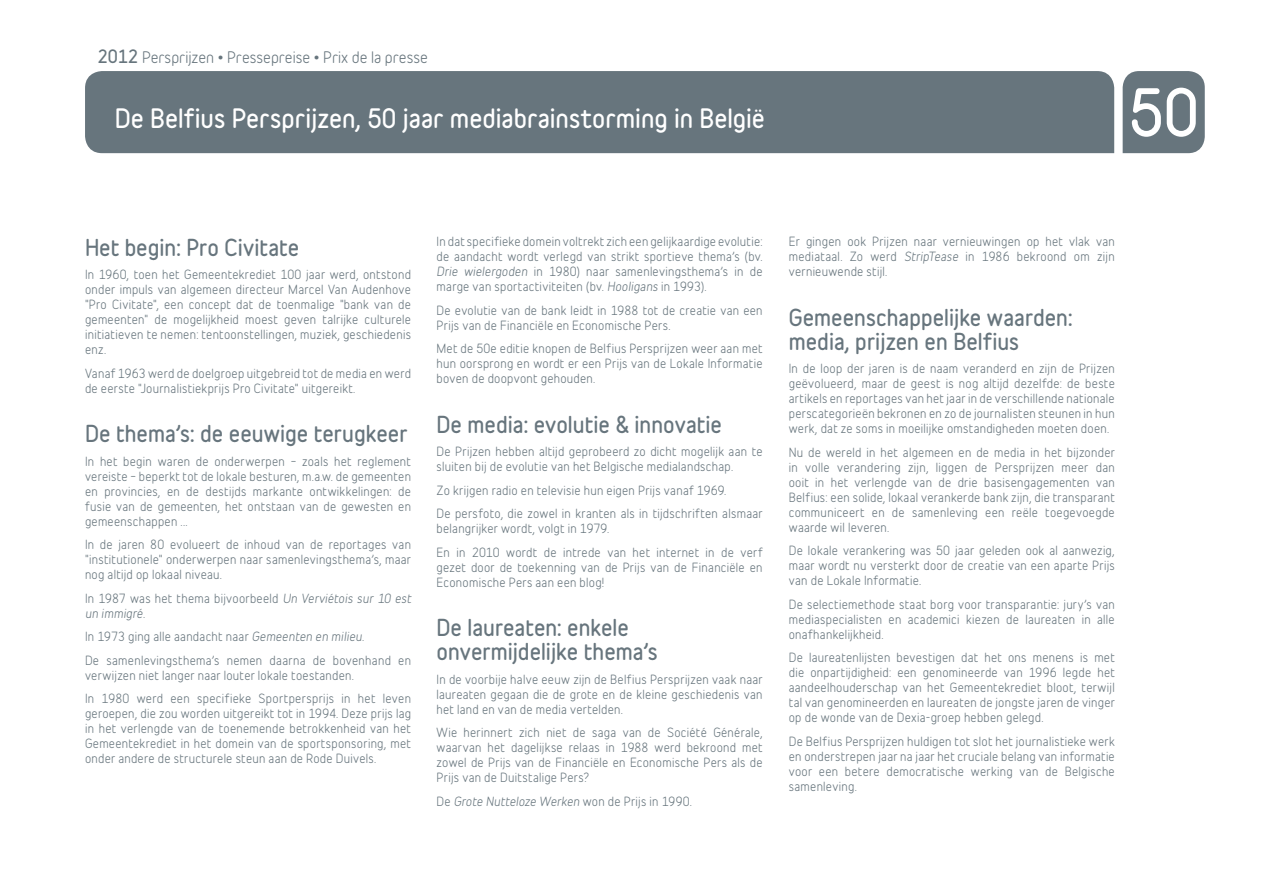
<style>
.page{position:relative;width:1263px;height:893px;background:#fff}
.page>*{position:absolute;margin:0;border:0;box-sizing:border-box;transform-origin:0 0}
.t1{font:700 58.5px "Belfius Alternative";color:#fff}
.Titel_hoofdstuk{font:700 24px "Belfius Normal";color:#fff}
.Titel1{font:700 21px/24px "Belfius Alternative";color:#67757d}
.t2{font:15px "Belfius Normal";color:#67757d}
.Tekst{font:12px/15px "Belfius Alternative";letter-spacing:.025em;color:#67757d;text-align:justify}
.Tekst-2{font:italic 12px "Belfius Alternative";letter-spacing:.015em;color:#67757d}
.s1{font-weight:700;font-size:16.5px}
.s2{font-style:italic}
.s3{font-style:normal}
</style>
<div class="page">
<div style="left:85px;top:71px;width:1029px;height:82px;background:#67757d"></div>
<div style="left:1123px;top:71px;width:82px;height:82px;background:#67757d"></div>
<p class="t2" style="left:98px;top:44px;width:332px"><span class="s1">2012</span> Persprijzen • Pressepreise • Prix de la presse</p>
<p class="Titel_hoofdstuk" style="left:115px;top:99px;width:652px">De Belfius Persprijzen, 50 jaar mediabrainstorming in België</p>
<h1 class="t1" style="left:1129px;top:67px;width:72px">50</h1>
<p class="Titel1" style="left:85px;top:235px;width:216px">Het begin: Pro Civitate</p>
<p class="Tekst" style="left:85px;top:266px;width:327px">In 1960, toen het Gemeentekrediet 100 jaar werd, ontstond onder impuls van algemeen directeur Marcel Van Audenhove "Pro Civitate", een concept dat de toenmalige "bank van de gemeenten" de mogelijkheid moest geven talrijke culturele initiatieven te nemen: tentoonstellingen, muziek, geschiedenis enz.</p>
<p class="Tekst" style="left:85px;top:365px;width:327px">Vanaf 1963 werd de doelgroep uitgebreid tot de media en werd de eerste "Journalistiekprijs Pro Civitate" uitgereikt.</p>
<p class="Titel1" style="left:85px;top:421px;width:324px">De thema’s: de eeuwige terugkeer</p>
<p class="Tekst" style="left:85px;top:453px;width:327px">In het begin waren de onderwerpen – zoals het reglement vereiste – beperkt tot de lokale besturen, m.a.w. de gemeenten en provincies, en de destijds markante ontwikkelingen: de fusie van de gemeenten, het ontstaan van de gewesten en gemeenschappen ...</p>
<p class="Tekst" style="left:85px;top:536px;width:327px">In de jaren 80 evolueert de inhoud van de reportages van "institutionele" onderwerpen naar samenlevingsthema’s, maar nog altijd op lokaal niveau.</p>
<p class="Tekst" style="left:85px;top:590px;width:328px">In 1987 was het thema bijvoorbeeld <span class="s2">Un Verviétois sur 10 est un immigré</span>.</p>
<p class="Tekst" style="left:85px;top:628px;width:281px">In 1973 ging alle aandacht naar <span class="s2">Gemeenten en milieu</span>.</p>
<p class="Tekst" style="left:85px;top:652px;width:327px">De samenlevingsthema’s nemen daarna de bovenhand en verwijzen niet langer naar louter lokale toestanden.</p>
<p class="Tekst" style="left:85px;top:690px;width:327px">In 1980 werd een specifieke Sportpersprijs in het leven geroepen, die zou worden uitgereikt tot in 1994. Deze prijs lag in het verlengde van de toenemende betrokkenheid van het Gemeentekrediet in het domein van de sportsponsoring, met onder andere de structurele steun aan de Rode Duivels.</p>
<p class="Tekst" style="left:437px;top:233px;width:328px">In dat specifieke domein voltrekt zich een gelijkaardige evolutie: de aandacht wordt verlegd van strikt sportieve thema’s (bv.<br><span class="s2">Drie wielergoden</span> in 1980) naar samenlevingsthema’s in de marge van sportactiviteiten (bv. <span class="s2">Hooligans</span> in 1993).</p>
<p class="Tekst" style="left:437px;top:301px;width:327px">De evolutie van de bank leidt in 1988 tot de creatie van een<br>Prijs van de Financiële en Economische Pers.</p>
<p class="Tekst" style="left:437px;top:340px;width:327px">Met de 50e editie knopen de Belfius Persprijzen weer aan met hun oorsprong en wordt er een Prijs van de Lokale Informatie boven de doopvont gehouden.</p>
<p class="Titel1" style="left:437px;top:412px;width:287px">De media: evolutie &amp; innovatie</p>
<p class="Tekst" style="left:437px;top:443px;width:328px">De Prijzen hebben altijd geprobeerd zo dicht mogelijk aan te sluiten bij de evolutie van het Belgische medialandschap.</p>
<p class="Tekst" style="left:437px;top:481px;width:291px">Zo krijgen radio en televisie hun eigen Prijs vanaf 1969.</p>
<p class="Tekst" style="left:437px;top:505px;width:327px">De persfoto, die zowel in kranten als in tijdschriften alsmaar belangrijker wordt, volgt in 1979.</p>
<p class="Tekst" style="left:437px;top:543px;width:327px">En in 2010 wordt de intrede van het internet in de verf gezet door de toekenning van de Prijs van de Financiële en Economische Pers aan een blog!</p>
<p class="Titel1" style="left:437px;top:615px;width:223px">De laureaten: enkele onvermijdelijke thema’s</p>
<p class="Tekst" style="left:437px;top:670px;width:327px">In de voorbije halve eeuw zijn de Belfius Persprijzen vaak naar laureaten gegaan die de grote en de kleine geschiedenis van het land en van de media vertelden.</p>
<p class="Tekst" style="left:437px;top:724px;width:327px">Wie herinnert zich niet de saga van de Société Générale, waarvan het dagelijkse relaas in 1988 werd bekroond met zowel de Prijs van de Financiële en Economische Pers als de Prijs van de Duitstalige Pers?</p>
<p class="Tekst-2" style="left:437px;top:791px;width:257px"><span class="s3">De</span> Grote Nutteloze Werken <span class="s3">won de Prijs in 1990.</span></p>
<p class="Tekst" style="left:789px;top:233px;width:328px">Er gingen ook Prijzen naar vernieuwingen op het vlak van mediataal. Zo werd <span class="s2">StripTease</span> in 1986 bekroond om zijn vernieuwende stijl.</p>
<p class="Titel1" style="left:789px;top:305px;width:285px">Gemeenschappelijke waarden: media, prijzen en Belfius</p>
<p class="Tekst" style="left:789px;top:360px;width:328px">In de loop der jaren is de naam veranderd en zijn de Prijzen geëvolueerd, maar de geest is nog altijd dezelfde: de beste artikels en reportages van het jaar in de verschillende nationale perscategorieën bekronen en zo de journalisten steunen in hun werk, dat ze soms in moeilijke omstandigheden moeten doen.</p>
<p class="Tekst" style="left:789px;top:443px;width:328px">Nu de wereld in het algemeen en de media in het bijzonder in volle verandering zijn, liggen de Persprijzen meer dan ooit in het verlengde van de drie basisengagementen van Belfius: een solide, lokaal verankerde bank zijn, die transparant communiceert en de samenleving een reële toegevoegde waarde wil leveren.</p>
<p class="Tekst" style="left:789px;top:542px;width:327px">De lokale verankering was 50 jaar geleden ook al aanwezig, maar wordt nu versterkt door de creatie van een aparte Prijs van de Lokale Informatie.</p>
<p class="Tekst" style="left:789px;top:595px;width:327px">De selectiemethode staat borg voor transparantie: jury’s van mediaspecialisten en academici kiezen de laureaten in alle onafhankelijkheid.</p>
<p class="Tekst" style="left:789px;top:649px;width:328px">De laureatenlijsten bevestigen dat het ons menens is met die onpartijdigheid: een genomineerde van 1996 legde het aandeelhouderschap van het Gemeentekrediet bloot, terwijl tal van genomineerden en laureaten de jongste jaren de vinger op de wonde van de Dexia-groep hebben gelegd.</p>
<p class="Tekst" style="left:789px;top:732px;width:327px">De Belfius Persprijzen huldigen tot slot het journalistieke werk en onderstrepen jaar na jaar het cruciale belang van informatie voor een betere democratische werking van de Belgische samenleving.</p>
</div>
